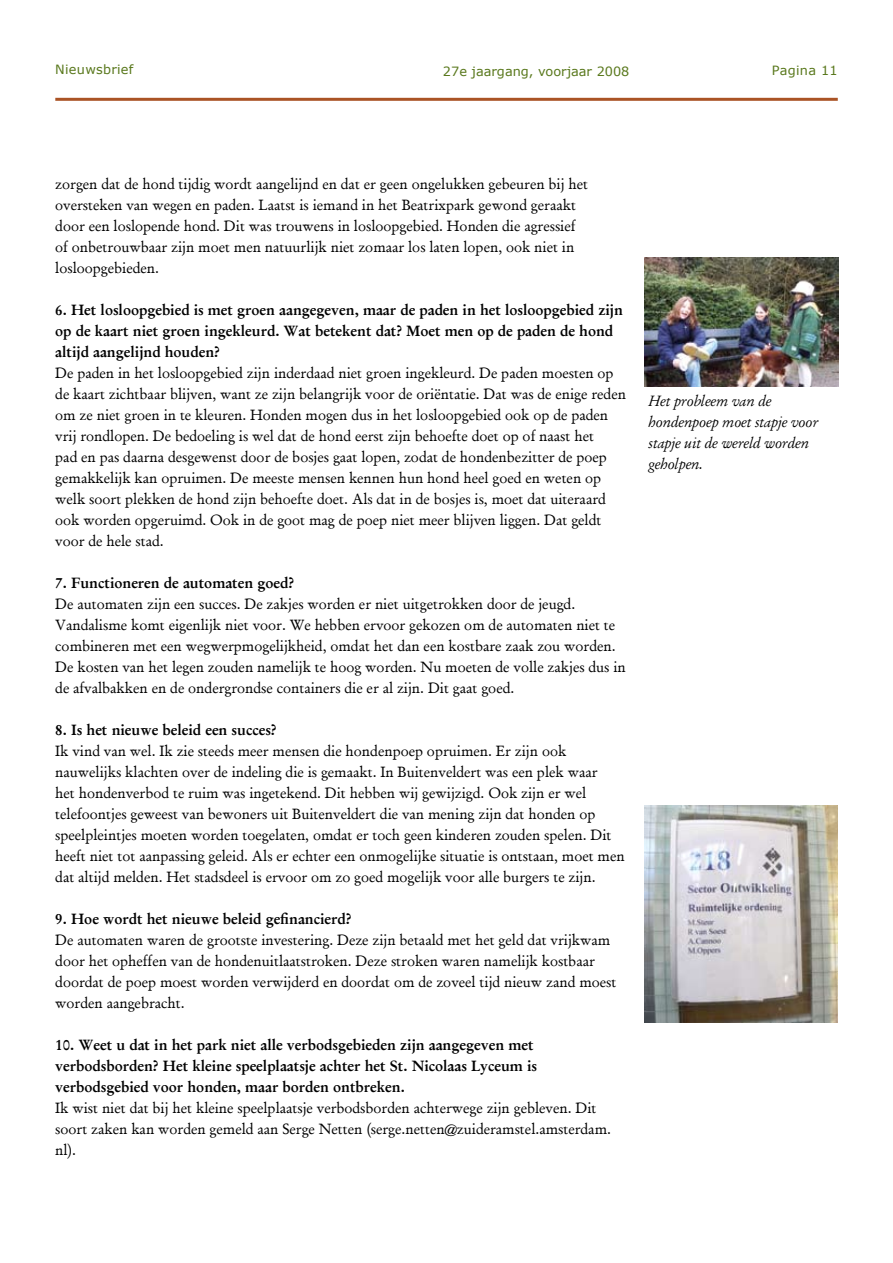
<style>
.page{position:relative;width:893px;height:1263px;background:#fff}
.page>*{position:absolute;margin:0;border:0;box-sizing:border-box;transform-origin:0 0}
.t1{font:15px/21px "Garamond Antiqua";color:#000}
.t2{font:600 15px/21px "Garamond";color:#000}
.t3{font:italic 15px/21px "Garamond";color:#000}
.t4{font:12.75px "Verdana";color:#59781c}
.t5{font:12.75px "Verdana";letter-spacing:.02em;color:#59781c}
</style>
<div class="page">
<hr style="left:55px;top:98px;width:783px;height:3px;background:#aa5325">
<img style="left:645px;top:806px;width:193px;height:217px">
<img style="left:644px;top:257px;width:195px;height:130px">
<p class="t5" style="left:55px;top:62px;width:80px">Nieuwsbrief</p>
<p class="t4" style="left:443px;top:63px;width:188px">27e jaargang, voorjaar 2008</p>
<p class="t5" style="left:772px;top:62px;width:67px">Pagina 11</p>
<p class="t1" style="left:55px;top:173px;width:534px">zorgen dat de hond tijdig wordt aangelijnd en dat er geen ongelukken gebeuren bij het oversteken van wegen en paden. Laatst is iemand in het Beatrixpark gewond geraakt door een loslopende hond. Dit was trouwens in losloopgebied. Honden die agressief of onbetrouwbaar zijn moet men natuurlijk niet zomaar los laten lopen, ook niet in losloopgebieden.</p>
<p class="t2" style="left:55px;top:299px;width:569px">6. Het losloopgebied is met groen aangegeven, maar de paden in het losloopgebied zijn op de kaart niet groen ingekleurd. Wat betekent dat? Moet men op de paden de hond altijd aangelijnd houden?</p>
<p class="t1" style="left:55px;top:362px;width:572px">De paden in het losloopgebied zijn inderdaad niet groen ingekleurd. De paden moesten op de kaart zichtbaar blijven, want ze zijn belangrijk voor de oriëntatie. Dat was de enige reden om ze niet groen in te kleuren. Honden mogen dus in het losloopgebied ook op de paden vrij rondlopen. De bedoeling is wel dat de hond eerst zijn behoefte doet op of naast het<br>pad en pas daarna desgewenst door de bosjes gaat lopen, zodat de hondenbezitter de poep gemakkelijk kan opruimen. De meeste mensen kennen hun hond heel goed en weten op welk soort plekken de hond zijn behoefte doet. Als dat in de bosjes is, moet dat uiteraard ook worden opgeruimd. Ook in de goot mag de poep niet meer blijven liggen. Dat geldt voor de hele stad.</p>
<p class="t2" style="left:55px;top:572px;width:240px">7. Functioneren de automaten goed?</p>
<p class="t1" style="left:55px;top:593px;width:572px">De automaten zijn een succes. De zakjes worden er niet uitgetrokken door de jeugd.<br>Vandalisme komt eigenlijk niet voor. We hebben ervoor gekozen om de automaten niet te combineren met een wegwerpmogelijkheid, omdat het dan een kostbare zaak zou worden.<br>De kosten van het legen zouden namelijk te hoog worden. Nu moeten de volle zakjes dus in de afvalbakken en de ondergrondse containers die er al zijn. Dit gaat goed.</p>
<p class="t2" style="left:55px;top:719px;width:223px">8. Is het nieuwe beleid een succes?</p>
<p class="t1" style="left:55px;top:740px;width:571px">Ik vind van wel. Ik zie steeds meer mensen die hondenpoep opruimen. Er zijn ook nauwelijks klachten over de indeling die is gemaakt. In Buitenveldert was een plek waar<br>het hondenverbod te ruim was ingetekend. Dit hebben wij gewijzigd. Ook zijn er wel telefoontjes geweest van bewoners uit Buitenveldert die van mening zijn dat honden op speelpleintjes moeten worden toegelaten, omdat er toch geen kinderen zouden spelen. Dit heeft niet tot aanpassing geleid. Als er echter een onmogelijke situatie is ontstaan, moet men dat altijd melden. Het stadsdeel is ervoor om zo goed mogelijk voor alle burgers te zijn.</p>
<p class="t2" style="left:55px;top:908px;width:298px">9. Hoe wordt het nieuwe beleid gefinancierd?</p>
<p class="t1" style="left:55px;top:929px;width:563px">De automaten waren de grootste investering. Deze zijn betaald met het geld dat vrijkwam door het opheffen van de hondenuitlaatstroken. Deze stroken waren namelijk kostbaar doordat de poep moest worden verwijderd en doordat om de zoveel tijd nieuw zand moest worden aangebracht.</p>
<p class="t2" style="left:55px;top:1034px;width:483px">10. Weet u dat in het park niet alle verbodsgebieden zijn aangegeven met verbodsborden? Het kleine speelplaatsje achter het St. Nicolaas Lyceum is verbodsgebied voor honden, maar borden ontbreken.</p>
<p class="t1" style="left:55px;top:1097px;width:557px">Ik wist niet dat bij het kleine speelplaatsje verbodsborden achterwege zijn gebleven. Dit soort zaken kan worden gemeld aan Serge Netten (serge.netten@zuideramstel.amsterdam. nl).</p>
<p class="t3" style="left:649px;top:390px;width:171px">Het probleem van de hondenpoep moet stapje voor stapje uit de wereld worden geholpen.</p>
</div>
